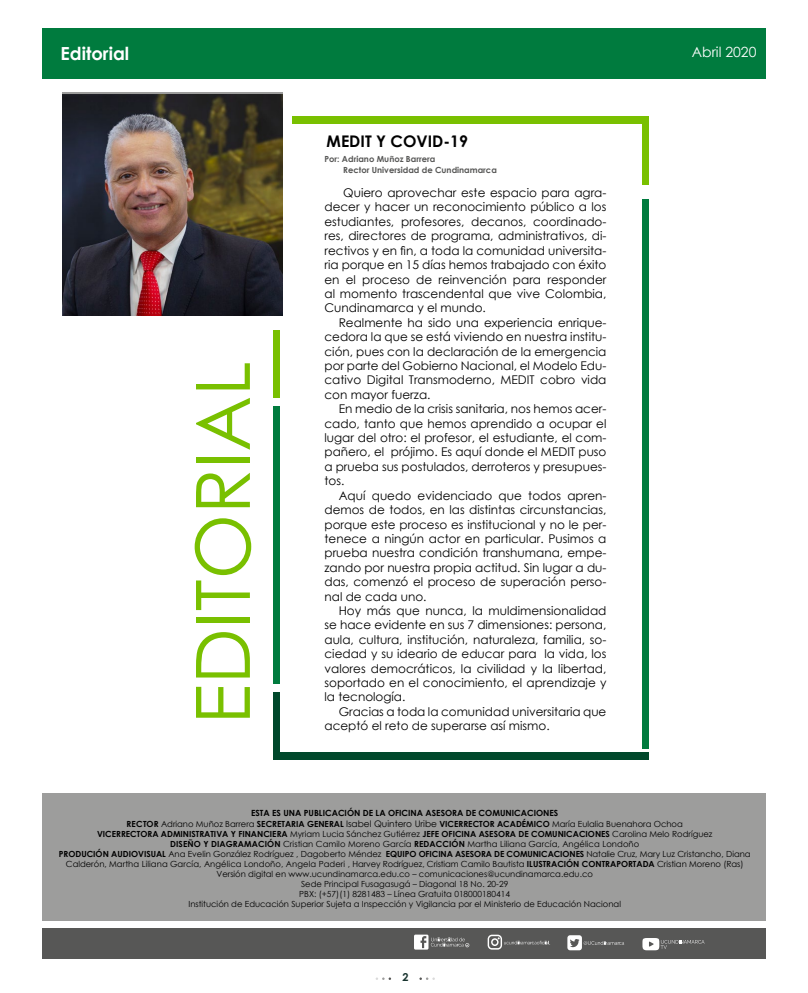
<style>
.page{position:relative;width:808px;height:993px;background:#fff}
.page>*{position:absolute;margin:0;border:0;box-sizing:border-box;transform-origin:0 0}
.t1{font:75px "Century Gothic";color:#79c000}
.t2{font:700 18px "Century Gothic";color:#fff}
.t3{font:700 16px "Century Gothic";color:#000}
.t4{font:14px "Century Gothic";color:#fff}
.t5{font:12px/14.4px "Century Gothic";color:#000;text-align:justify}
.t6{font:700 10.9px "Century Gothic";color:#18342f}
.t7{font:700 8.5px "Century Gothic";color:#000}
.t8{font:8.4px/10.1px "Century Gothic";color:#000;text-align:center}
.t9{font:700 8.4px/10.1px "Century Gothic";color:#575756}
.s1{font-weight:700}
.s2{font-size:9px}
</style>
<div class="page">
<div style="left:43px;top:28px;width:723px;height:50px;background:#007b3e"></div>
<svg style="left:419px;top:977px;width:16px;height:2px"></svg>
<svg style="left:376px;top:977px;width:15px;height:2px"></svg>
<div style="left:42px;top:928px;width:723px;height:30px;background:#575756"></div>
<svg style="left:488px;top:934px;width:62px;height:15px"></svg>
<svg style="left:567px;top:935px;width:57px;height:14px"></svg>
<svg style="left:642px;top:938px;width:62px;height:11px"></svg>
<svg style="left:414px;top:934px;width:55px;height:15px"></svg>
<img style="left:62px;top:95px;width:220px;height:220px">
<div style="left:42px;top:792px;width:723px;height:128px;background:#9d9d9c"></div>
<div style="left:273px;top:406px;width:6px;height:278px;background:#007b3e"></div>
<div style="left:642px;top:199px;width:6px;height:549px;background:#007b3e"></div>
<div style="left:273px;top:330px;width:6px;height:68px;background:#79c000"></div>
<div style="left:273px;top:692px;width:6px;height:67px;background:#00482b"></div>
<div style="left:642px;top:117px;width:6px;height:67px;background:#79c000"></div>
<div style="left:273px;top:752px;width:375px;height:7px;background:#00482b"></div>
<div style="left:292px;top:117px;width:356px;height:7px;background:#79c000"></div>
<h2 class="t2" style="left:60px;top:40px;width:70px">Editorial</h2>
<h1 class="t1" style="left:170px;top:724px;width:364px;rotate:-90deg">EDITORIAL</h1>
<h3 class="t3" style="left:327px;top:128px;width:143px">MEDIT Y COVID-19</h3>
<p class="t9" style="left:343px;top:154px;width:155px;text-indent:-19px">Por: Adriano Muñoz Barrera<br>Rector Universidad de Cundinamarca</p>
<p class="t5" style="left:324px;top:185px;width:283px;text-indent:19px">Quiero aprovechar este espacio para agra&shy;decer y hacer un reconocimiento público a los estudiantes, profesores, decanos, coordinado&shy;res, directores de programa, administrativos, di&shy;rectivos y en fin, a toda la comunidad universita&shy;ria porque en 15 días hemos trabajado con éxito en el proceso de reinvención para responder al momento trascendental que vive Colombia, Cundinamarca y el mundo.</p>
<p class="t5" style="left:324px;top:315px;width:283px;text-indent:14px">Realmente ha sido una experiencia enrique&shy;cedora la que se está viviendo en nuestra institu&shy;ción, pues con la declaración de la emergencia por parte del Gobierno Nacional, el Modelo Edu&shy;cativo Digital Transmoderno, MEDIT cobro vida con mayor fuerza.</p>
<p class="t5" style="left:324px;top:401px;width:283px;text-indent:14px">En medio de la crisis sanitaria, nos hemos acer&shy;cado, tanto que hemos aprendido a ocupar el lugar del otro: el profesor, el estudiante, el com&shy;pañero, el prójimo. Es aquí donde el MEDIT puso a prueba sus postulados, derroteros y presupues&shy;tos.</p>
<p class="t5" style="left:324px;top:488px;width:283px;text-indent:14px">Aquí quedo evidenciado que todos apren&shy;demos de todos, en las distintas circunstancias, porque este proceso es institucional y no le per&shy;tenece a ningún actor en particular. Pusimos a prueba nuestra condición transhumana, empe&shy;zando por nuestra propia actitud. Sin lugar a du&shy;das, comenzó el proceso de superación perso&shy;nal de cada uno.</p>
<p class="t5" style="left:324px;top:603px;width:283px;text-indent:14px">Hoy más que nunca, la muldimensionalidad se hace evidente en sus 7 dimensiones: persona, aula, cultura, institución, naturaleza, familia, so&shy;ciedad y su ideario de educar para la vida, los valores democráticos, la civilidad y la libertad, soportado en el conocimiento, el aprendizaje y la tecnología.</p>
<p class="t5" style="left:324px;top:704px;width:283px;text-indent:14px">Gracias a toda la comunidad universitaria que aceptó el reto de superarse así mismo.</p>
<p class="t4" style="left:692px;top:42px;width:66px">Abril 2020</p>
<p class="t7" style="left:251px;top:805px;width:309px">ESTA ES UNA PUBLICACIÓN DE LA OFICINA ASESORA DE COMUNICACIONES</p>
<p class="t8" style="left:59px;top:818px;width:693px"><span class="s1">RECTOR</span> Adriano Muñoz Barrera <span class="s1">SECRETARIA GENERAL</span> <span class="s2">Isabel Quintero Uribe</span> <span class="s1">VICERRECTOR ACADÉMICO</span> María Eulalia Buenahora Ochoa<br><span class="s1">VICERRECTORA ADMINISTRATIVA Y FINANCIERA</span> Myriam Lucia Sánchez Gutiérrez <span class="s1">JEFE OFICINA ASESORA DE COMUNICACIONES</span> Carolina Melo Rodríguez<br><span class="s1">DISEÑO Y DIAGRAMACIÓN</span> Cristian Camilo Moreno García <span class="s1">REDACCIÓN</span> Martha Liliana García, Angélica Londoño<br><span class="s1">PRODUCIÓN AUDIOVISUAL</span> Ana Evelin González Rodríguez , Dagoberto Méndez <span class="s1">EQUIPO OFICINA ASESORA DE COMUNICACIONES</span> Natalie Cruz, Mary Luz Cristancho, Diana Calderón, Martha Liliana García, Angélica Londoño, Angela Paderi , Harvey Rodríguez, Cristiam Camilo Bautista <span class="s1">ILUSTRACIÓN CONTRAPORTADA</span> Cristian Moreno (Ras)<br>Versión digital en www.ucundinamarca.edu.co – comunicaciones@ucundinamarca.edu.co<br>Sede Principal Fusagasugá – Diagonal 18 No. 20-29<br>PBX: (+57)(1) 8281483 – Línea Gratuita 018000180414<br>Institución de Educación Superior Sujeta a Inspección y Vigilancia por el Ministerio de Educación Nacional</p>
<p class="t6" style="left:402px;top:968px;width:8px">2</p>
</div>
